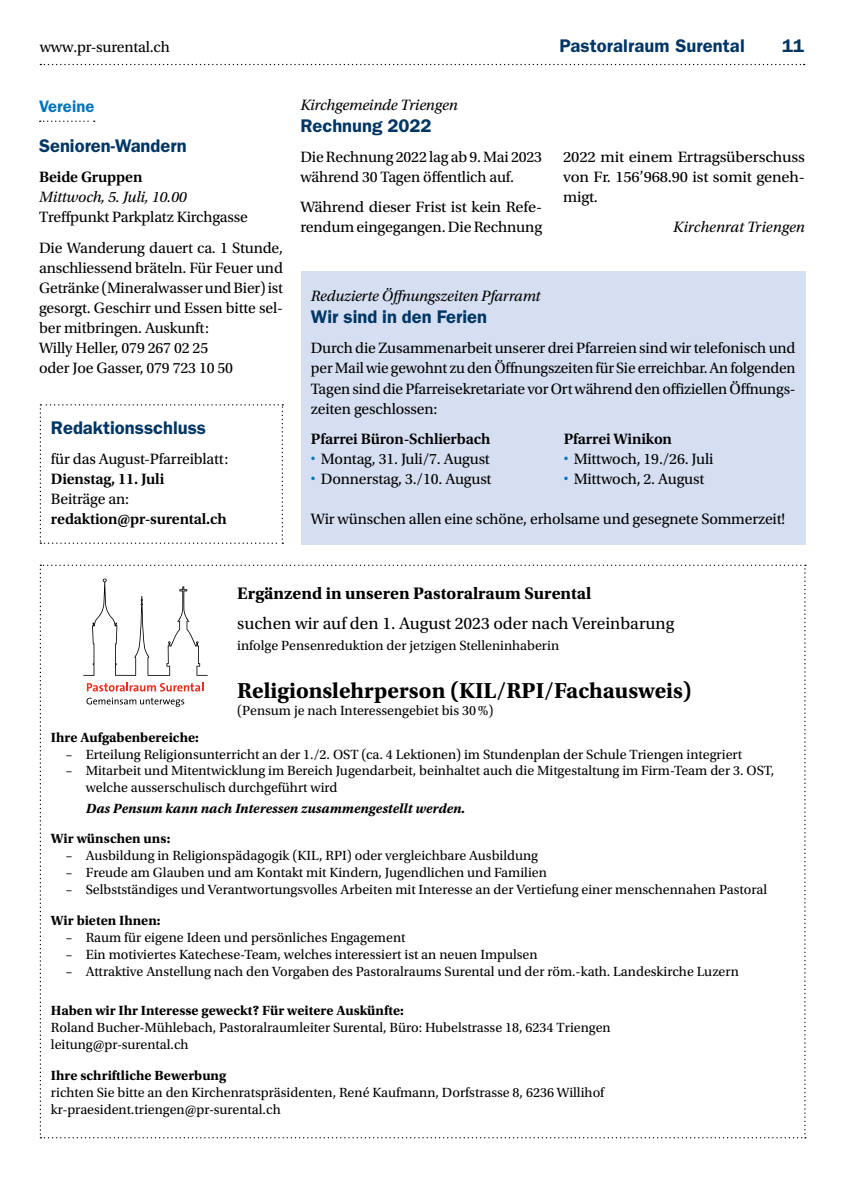
<style>
.page{position:relative;width:844px;height:1191px;background:#fff}
.page>*{position:absolute;margin:0;border:0;box-sizing:border-box;transform-origin:0 0}
.t1{font:700 22.75px "Utopia Std";color:#000}
.t2{font:600 18.38px "ITC Franklin Gothic Std";color:#003664}
.t3{font:17.5px "Utopia Std";color:#000}
.t4{font:700 17.5px "Utopia Std";color:#000}
.t5{font:600 16.62px "ITC Franklin Gothic Std";letter-spacing:.005em;color:#0075bb}
.t6{font:15.75px/20.1px "Utopia Std";letter-spacing:-.01em;color:#000}
.t7{font:15.75px/20.1px "Utopia Std";letter-spacing:-.01em;color:#000;scale:1.05 1}
.t8{font:italic 15.75px "Utopia Std";letter-spacing:-.01em;color:#000}
.t9{font:600 15.75px "Utopia Std";letter-spacing:-.01em;color:#000}
.t10{font:14px/16.8px "Utopia Std";color:#000}
.t11{font:700 14px "Utopia Std";color:#000}
.t12{font:italic 700 14px "Utopia Std";color:#000}
</style>
<div class="page">
<svg style="left:40px;top:64px;width:764px;height:1px"></svg>
<svg style="left:40px;top:404px;width:243px;height:140px"></svg>
<svg style="left:40px;top:121px;width:55px;height:1px"></svg>
<div style="left:301px;top:271px;width:504px;height:273px;background:#d5dff1"></div>
<svg style="left:40px;top:564px;width:765px;height:574px"></svg>
<p class="t6" style="left:40px;top:37px;width:132px">www.pr-surental.ch</p>
<h2 class="t2" style="left:559px;top:35px;width:187px">Pastoralraum Surental</h2>
<h2 class="t2" style="left:781px;top:35px;width:24px">11</h2>
<p class="t5" style="left:39px;top:96px;width:57px">Vereine</p>
<h2 class="t2" style="left:39px;top:135px;width:149px">Senioren-Wandern</h2>
<p class="t9" style="left:39px;top:168px;width:105px">Beide Gruppen</p>
<p class="t8" style="left:39px;top:188px;width:149px">Mittwoch, 5. Juli, 10.00</p>
<p class="t6" style="left:39px;top:202px;width:245px;line-height:30.1px">Treffpunkt Parkplatz Kirchgasse<br>Die Wanderung dauert ca. 1 Stunde,</p>
<p class="t6" style="left:39px;top:258px;width:245px">anschliessend bräteln. Für Feuer und<br>Getränke (Mineralwasser und Bier) ist gesorgt. Geschirr und Essen bitte sel&shy;ber mitbringen. Auskunft:<br>Willy Heller, 079 267 02 25<br>oder Joe Gasser, 079 723 10 50</p>
<h2 class="t2" style="left:51px;top:416px;width:157px">Redaktionsschluss</h2>
<p class="t6" style="left:51px;top:449px;width:179px">für das August-Pfarreiblatt:</p>
<p class="t9" style="left:51px;top:470px;width:115px">Dienstag, 11. Juli</p>
<p class="t6" style="left:51px;top:489px;width:80px">Beiträge an:</p>
<p class="t9" style="left:51px;top:510px;width:177px">redaktion@pr-surental.ch</p>
<p class="t8" style="left:300px;top:96px;width:159px">Kirchgemeinde Triengen</p>
<h2 class="t2" style="left:300px;top:115px;width:133px">Rechnung 2022</h2>
<p class="t6" style="left:300px;top:147px;width:243px">Die Rechnung 2022 lag ab 9. Mai 2023 während 30 Tagen öffentlich auf.</p>
<p class="t7" style="left:300px;top:197px;width:232px">Während dieser Frist ist kein Refe&shy;rendum eingegangen. Die Rechnung</p>
<p class="t7" style="left:563px;top:147px;width:232px;text-align:justify">2022 mit einem Ertragsüberschuss von Fr. 156’968.90 ist somit geneh&shy;migt.</p>
<p class="t8" style="left:673px;top:219px;width:133px">Kirchenrat Triengen</p>
<p class="t8" style="left:311px;top:287px;width:231px">Reduzierte Öffnungszeiten Pfarramt</p>
<h2 class="t2" style="left:311px;top:306px;width:178px">Wir sind in den Ferien</h2>
<p class="t6" style="left:311px;top:338px;width:486px;text-align:justify">Durch die Zusammenarbeit unserer drei Pfarreien sind wir telefonisch und per Mail wie gewohnt zu den Öffnungszeiten für Sie erreichbar. An folgenden Tagen sind die Pfarreisekretariate vor Ort während den offiziellen Öffnungs&shy;zeiten geschlossen:</p>
<p class="t9" style="left:311px;top:430px;width:181px">Pfarrei Büron-Schlierbach</p>
<p class="t6" style="left:311px;top:449px;width:180px"><sup>•</sup> Montag, 31. Juli/7. August</p>
<p class="t6" style="left:311px;top:469px;width:182px"><sup>•</sup> Donnerstag, 3./10. August</p>
<p class="t9" style="left:563px;top:430px;width:110px">Pfarrei Winikon</p>
<p class="t6" style="left:563px;top:449px;width:151px"><sup>•</sup> Mittwoch, 19./26. Juli</p>
<p class="t6" style="left:563px;top:469px;width:142px"><sup>•</sup> Mittwoch, 2. August</p>
<p class="t6" style="left:311px;top:509px;width:475px">Wir wünschen allen eine schöne, erholsame und gesegnete Sommerzeit!</p>
<p class="t4" style="left:237px;top:582px;width:355px">Ergänzend in unseren Pastoralraum Surental</p>
<p class="t3" style="left:237px;top:614px;width:438px">suchen wir auf den 1. August 2023 oder nach Vereinbarung</p>
<p class="t10" style="left:237px;top:638px;width:323px">infolge Pensenreduktion der jetzigen Stelleninhaberin</p>
<h1 class="t1" style="left:237px;top:677px;width:456px">Religionslehrperson (KIL/RPI/Fachausweis)</h1>
<p class="t10" style="left:237px;top:702px;width:258px">(Pensum je nach Interessengebiet bis 30%)</p>
<p class="t11" style="left:51px;top:729px;width:149px">Ihre Aufgabenbereiche:</p>
<p class="t10" style="left:66px;top:746px;width:677px">– Erteilung Religionsunterricht an der 1./2. OST (ca. 4 Lektionen) im Stundenplan der Schule Triengen integriert</p>
<p class="t10" style="left:86px;top:762px;width:690px;text-indent:-20px">– Mitarbeit und Mitentwicklung im Bereich Jugendarbeit, beinhaltet auch die Mitgestaltung im Firm-Team der 3. OST, welche ausserschulisch durchgeführt wird</p>
<p class="t12" style="left:86px;top:800px;width:381px">Das Pensum kann nach Interessen zusammengestellt werden.</p>
<p class="t11" style="left:51px;top:830px;width:121px">Wir wünschen uns:</p>
<p class="t10" style="left:66px;top:847px;width:473px">– Ausbildung in Religionspädagogik (KIL, RPI) oder vergleichbare Ausbildung</p>
<p class="t10" style="left:66px;top:864px;width:482px">– Freude am Glauben und am Kontakt mit Kindern, Jugendlichen und Familien</p>
<p class="t10" style="left:66px;top:881px;width:702px">– Selbstständiges und Verantwortungsvolles Arbeiten mit Interesse an der Vertiefung einer menschennahen Pastoral</p>
<p class="t11" style="left:51px;top:912px;width:111px">Wir bieten Ihnen:</p>
<p class="t10" style="left:66px;top:929px;width:341px">– Raum für eigene Ideen und persönliches Engagement</p>
<p class="t10" style="left:66px;top:946px;width:473px">– Ein motiviertes Katechese-Team, welches interessiert ist an neuen Impulsen</p>
<p class="t10" style="left:66px;top:963px;width:674px">– Attraktive Anstellung nach den Vorgaben des Pastoralraums Surental und der röm.-kath. Landeskirche Luzern</p>
<p class="t11" style="left:51px;top:1002px;width:354px">Haben wir Ihr Interesse geweckt? Für weitere Auskünfte:</p>
<p class="t10" style="left:51px;top:1019px;width:561px">Roland Bucher-Mühlebach, Pastoralraumleiter Surental, Büro: Hubelstrasse 18, 6234 Triengen leitung@pr-surental.ch</p>
<p class="t11" style="left:51px;top:1067px;width:177px">Ihre schriftliche Bewerbung</p>
<p class="t10" style="left:51px;top:1084px;width:554px">richten Sie bitte an den Kirchenratspräsidenten, René Kaufmann, Dorfstrasse 8, 6236 Willihof kr-praesident.triengen@pr-surental.ch</p>
</div>
